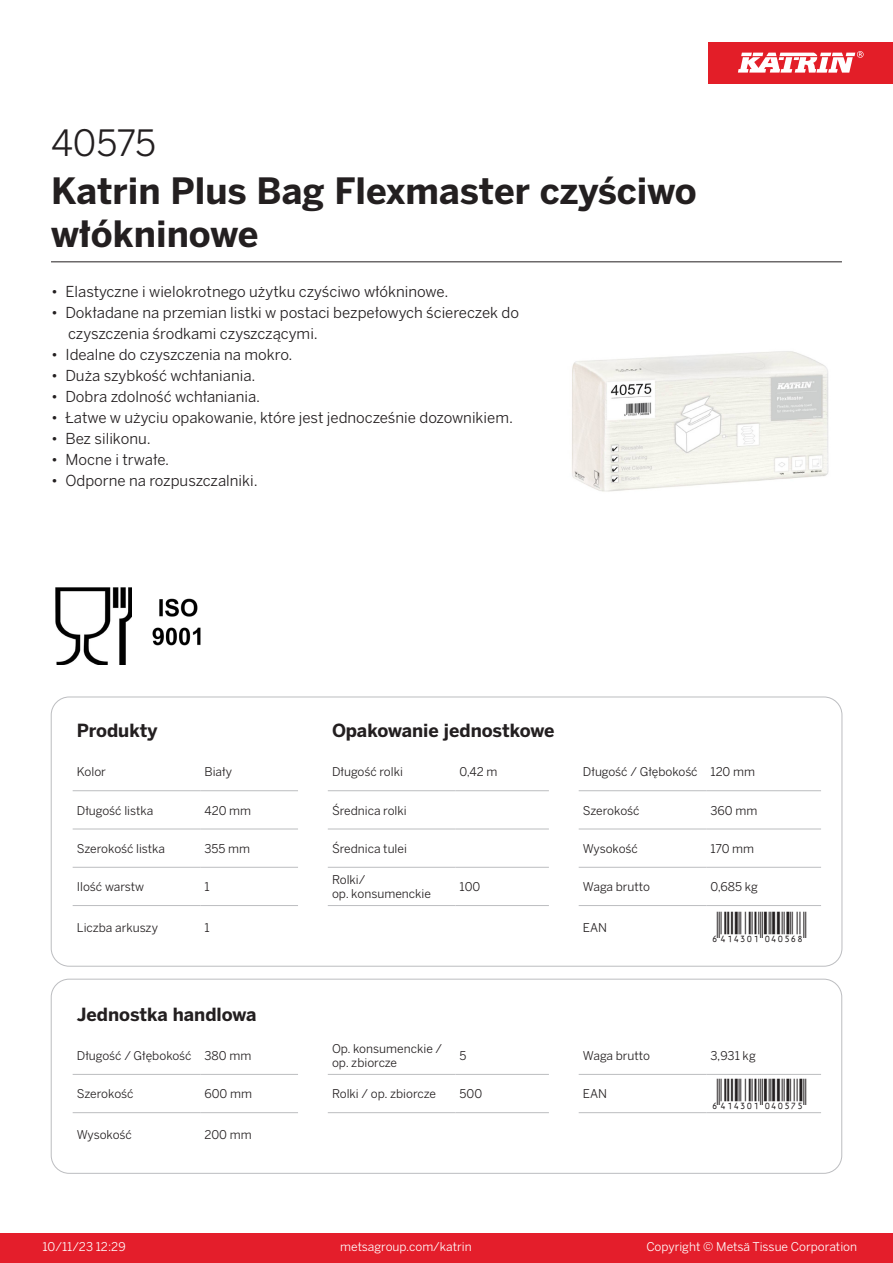
<style>
.page{position:relative;width:893px;height:1263px;background:#fff}
.page>*{position:absolute;margin:0;border:0;box-sizing:border-box;transform-origin:0 0}
.Product_Name{font:700 36px/43.2px "Benton Sans";color:#231f20}
.External_material_co{font:36px "Benton Sans";letter-spacing:-.015em;color:#231f20}
.T_EAN{font:30px "Viisas EAN Matala";color:#231f20}
.T_TableHeader{font:700 18px "Benton Sans";color:#231f20}
.MarketingBullets{font:15px/21px "Benton Sans";color:#231f20}
.T_TableBody{font:12px/14.4px "Benton Sans";color:#231f20}
.t1{font:12px "Benton Sans";color:#fff}
</style>
<div class="page">
<div style="left:0;top:1233px;width:893px;height:30px;background:#e41e2b"></div>
<div style="left:708px;top:43px;width:185px;height:41px;background:#e31e28"></div>
<svg style="left:738px;top:51px;width:126px;height:22px"></svg>
<hr style="left:73px;top:790px;width:127px;height:1px;background:#bcbdc0">
<hr style="left:200px;top:790px;width:98px;height:1px;background:#bcbdc0">
<hr style="left:328px;top:790px;width:127px;height:1px;background:#bcbdc0">
<hr style="left:455px;top:790px;width:94px;height:1px;background:#bcbdc0">
<hr style="left:579px;top:790px;width:127px;height:1px;background:#bcbdc0">
<hr style="left:706px;top:790px;width:115px;height:1px;background:#bcbdc0">
<hr style="left:73px;top:829px;width:127px;height:1px;background:#bcbdc0">
<hr style="left:200px;top:829px;width:98px;height:1px;background:#bcbdc0">
<hr style="left:328px;top:829px;width:127px;height:1px;background:#bcbdc0">
<hr style="left:455px;top:829px;width:94px;height:1px;background:#bcbdc0">
<hr style="left:579px;top:829px;width:127px;height:1px;background:#bcbdc0">
<hr style="left:706px;top:829px;width:115px;height:1px;background:#bcbdc0">
<hr style="left:73px;top:867px;width:127px;height:1px;background:#bcbdc0">
<hr style="left:200px;top:867px;width:98px;height:1px;background:#bcbdc0">
<hr style="left:328px;top:867px;width:127px;height:1px;background:#bcbdc0">
<hr style="left:455px;top:867px;width:94px;height:1px;background:#bcbdc0">
<hr style="left:579px;top:867px;width:127px;height:1px;background:#bcbdc0">
<hr style="left:706px;top:867px;width:115px;height:1px;background:#bcbdc0">
<hr style="left:73px;top:905px;width:127px;height:1px;background:#bcbdc0">
<hr style="left:200px;top:905px;width:98px;height:1px;background:#bcbdc0">
<hr style="left:328px;top:905px;width:127px;height:1px;background:#bcbdc0">
<hr style="left:455px;top:905px;width:94px;height:1px;background:#bcbdc0">
<hr style="left:579px;top:905px;width:127px;height:1px;background:#bcbdc0">
<hr style="left:706px;top:905px;width:115px;height:1px;background:#bcbdc0">
<hr style="left:73px;top:1074px;width:127px;height:1px;background:#bcbdc0">
<hr style="left:200px;top:1074px;width:98px;height:1px;background:#bcbdc0">
<hr style="left:328px;top:1074px;width:127px;height:1px;background:#bcbdc0">
<hr style="left:455px;top:1074px;width:94px;height:1px;background:#bcbdc0">
<hr style="left:579px;top:1074px;width:127px;height:1px;background:#bcbdc0">
<hr style="left:706px;top:1074px;width:115px;height:1px;background:#bcbdc0">
<hr style="left:73px;top:1112px;width:127px;height:1px;background:#bcbdc0">
<hr style="left:200px;top:1112px;width:98px;height:1px;background:#bcbdc0">
<hr style="left:328px;top:1112px;width:127px;height:1px;background:#bcbdc0">
<hr style="left:455px;top:1112px;width:94px;height:1px;background:#bcbdc0">
<hr style="left:579px;top:1112px;width:127px;height:1px;background:#bcbdc0">
<hr style="left:706px;top:1112px;width:115px;height:1px;background:#bcbdc0">
<div style="left:51px;top:979px;width:791px;height:194px;border:1px solid #bcbdc0;border-radius:18px"></div>
<img style="left:572px;top:351px;width:257px;height:141px">
<img style="left:55px;top:587px;width:77px;height:77px">
<img style="left:152px;top:598px;width:49px;height:48px">
<hr style="left:51px;top:261px;width:791px;height:1px;background:#231f20">
<p class="External_material_co" style="left:51px;top:121px;width:107px">40575</p>
<p class="Product_Name" style="left:51px;top:170px;width:647px">Katrin Plus Bag Flexmaster czyściwo włókninowe</p>
<p class="MarketingBullets" style="left:51px;top:281px;width:399px">• Elastyczne i wielokrotnego użytku czyściwo włókninowe.</p>
<p class="MarketingBullets" style="left:68px;top:302px;width:453px;text-indent:-17px">• Dokładane na przemian listki w postaci bezpełowych ściereczek do czyszczenia środkami czyszczącymi.</p>
<p class="MarketingBullets" style="left:51px;top:344px;width:243px">• Idealne do czyszczenia na mokro.</p>
<p class="MarketingBullets" style="left:51px;top:365px;width:206px">• Duża szybkość wchłaniania.</p>
<p class="MarketingBullets" style="left:51px;top:386px;width:211px">• Dobra zdolność wchłaniania.</p>
<p class="MarketingBullets" style="left:51px;top:407px;width:464px">• Łatwe w użyciu opakowanie, które jest jednocześnie dozownikiem.</p>
<p class="MarketingBullets" style="left:51px;top:428px;width:101px">• Bez silikonu.</p>
<p class="MarketingBullets" style="left:51px;top:449px;width:120px">• Mocne i trwałe.</p>
<p class="MarketingBullets" style="left:51px;top:470px;width:208px">• Odporne na rozpuszczalniki.</p>
<p class="T_TableHeader" style="left:77px;top:719px;width:82px">Produkty</p>
<p class="T_TableHeader" style="left:332px;top:719px;width:224px">Opakowanie jednostkowe</p>
<p class="T_TableBody" style="left:77px;top:765px;width:31px">Kolor</p>
<p class="T_TableBody" style="left:204px;top:765px;width:29px">Biały</p>
<p class="T_TableBody" style="left:332px;top:765px;width:72px">Długość rolki</p>
<p class="T_TableBody" style="left:460px;top:765px;width:39px">0,42 m</p>
<p class="T_TableBody" style="left:583px;top:765px;width:116px">Długość / Głębokość</p>
<p class="T_TableBody" style="left:710px;top:765px;width:46px">120 mm</p>
<p class="T_TableBody" style="left:77px;top:803px;width:78px">Długość listka</p>
<p class="T_TableBody" style="left:204px;top:803px;width:48px">420 mm</p>
<p class="T_TableBody" style="left:332px;top:803px;width:76px">Średnica rolki</p>
<p class="T_TableBody" style="left:583px;top:803px;width:58px">Szerokość</p>
<p class="T_TableBody" style="left:710px;top:803px;width:48px">360 mm</p>
<p class="T_TableBody" style="left:77px;top:841px;width:90px">Szerokość listka</p>
<p class="T_TableBody" style="left:204px;top:841px;width:47px">355 mm</p>
<p class="T_TableBody" style="left:332px;top:841px;width:76px">Średnica tulei</p>
<p class="T_TableBody" style="left:583px;top:841px;width:56px">Wysokość</p>
<p class="T_TableBody" style="left:710px;top:841px;width:45px">170 mm</p>
<p class="T_TableBody" style="left:77px;top:879px;width:69px">Ilość warstw</p>
<p class="T_TableBody" style="left:204px;top:879px;width:7px">1</p>
<p class="T_TableBody" style="left:332px;top:872px;width:35px">Rolki/</p>
<p class="T_TableBody" style="left:332px;top:887px;width:100px">op. konsumenckie</p>
<p class="T_TableBody" style="left:460px;top:879px;width:22px">100</p>
<p class="T_TableBody" style="left:583px;top:879px;width:69px">Waga brutto</p>
<p class="T_TableBody" style="left:710px;top:879px;width:49px">0,685 kg</p>
<p class="T_TableBody" style="left:77px;top:920px;width:83px">Liczba arkuszy</p>
<p class="T_TableBody" style="left:204px;top:920px;width:7px">1</p>
<p class="T_TableBody" style="left:583px;top:920px;width:26px">EAN</p>
<p class="T_EAN" style="left:710px;top:911px;width:97px">*6414301040568*</p>
<p class="T_TableHeader" style="left:77px;top:1003px;width:181px">Jednostka handlowa</p>
<p class="T_TableBody" style="left:77px;top:1048px;width:116px">Długość / Głębokość</p>
<p class="T_TableBody" style="left:204px;top:1048px;width:48px">380 mm</p>
<p class="T_TableBody" style="left:332px;top:1041px;width:112px">Op. konsumenckie / op. zbiorcze</p>
<p class="T_TableBody" style="left:460px;top:1048px;width:8px">5</p>
<p class="T_TableBody" style="left:583px;top:1048px;width:69px">Waga brutto</p>
<p class="T_TableBody" style="left:710px;top:1048px;width:47px">3,931 kg</p>
<p class="T_TableBody" style="left:77px;top:1087px;width:58px">Szerokość</p>
<p class="T_TableBody" style="left:204px;top:1087px;width:49px">600 mm</p>
<p class="T_TableBody" style="left:332px;top:1087px;width:105px">Rolki / op. zbiorcze</p>
<p class="T_TableBody" style="left:460px;top:1087px;width:24px">500</p>
<p class="T_TableBody" style="left:583px;top:1087px;width:26px">EAN</p>
<p class="T_EAN" style="left:710px;top:1078px;width:97px">*6414301040575*</p>
<p class="T_TableBody" style="left:77px;top:1127px;width:56px">Wysokość</p>
<p class="T_TableBody" style="left:204px;top:1127px;width:49px">200 mm</p>
<p class="t1" style="left:43px;top:1239px;width:85px">10/11/23 12:29</p>
<p class="t1" style="left:340px;top:1239px;width:133px">metsagroup.com/katrin</p>
<p class="t1" style="left:646px;top:1239px;width:212px">Copyright © Metsä Tissue Corporation</p>
</div>
